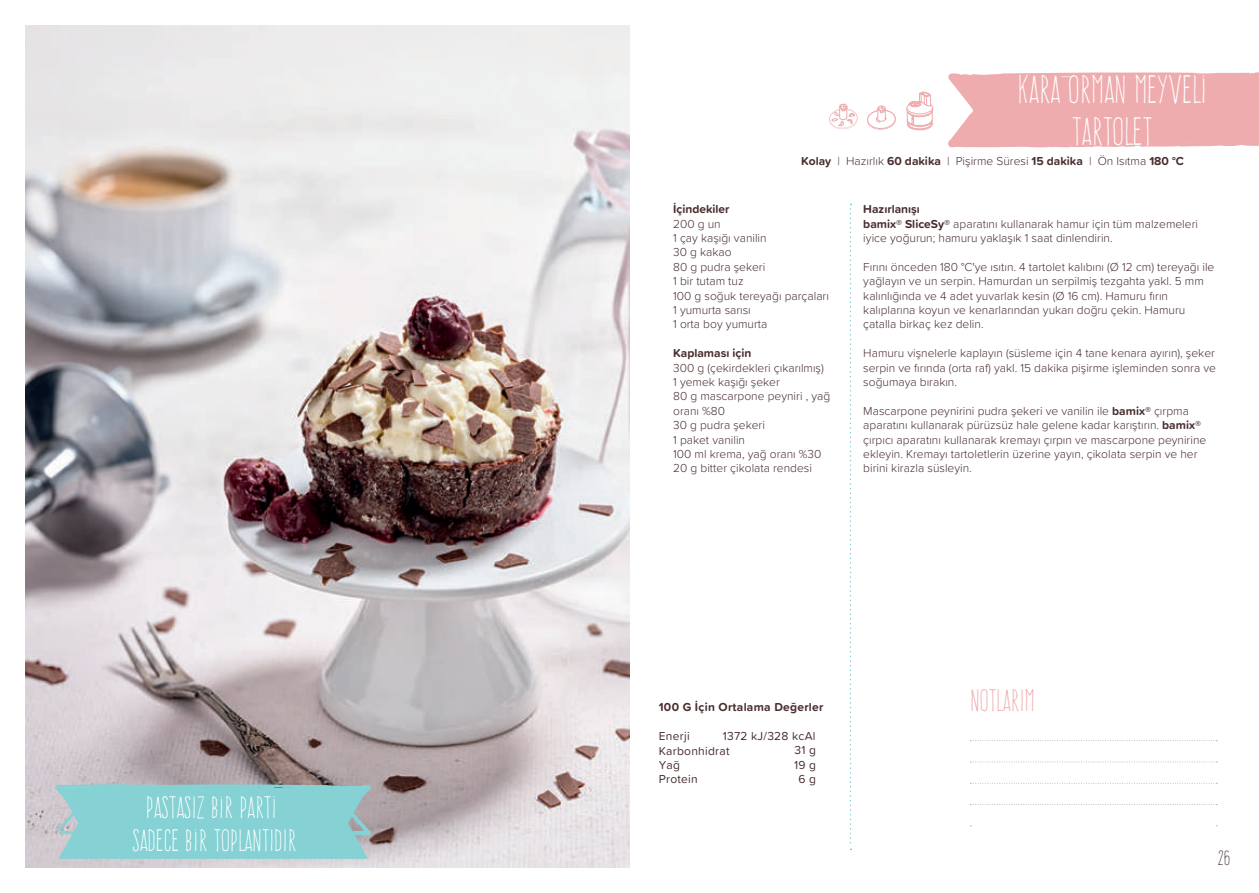
<style>
.page{position:relative;width:1259px;height:893px;background:#fff}
.page>*{position:absolute;margin:0;border:0;box-sizing:border-box;transform-origin:0 0}
.t1{font:34.5px/41.4px "Frente H1";color:#fff;text-align:center}
.t2{font:27px/32.4px "Frente H1";color:#fff;text-align:center}
.t3{font:27px "Frente H1";color:#efacae}
.t4{font:18px "Frente H1";color:#482d2f}
.t5{font:300 12px/14.4px "Proxima Soft";color:#482d2f}
.t6{font:12px/14.4px "Proxima Soft";letter-spacing:.02em;color:#482d2f}
.t7{font:700 12px "Proxima Soft";color:#482d2f}
.t8{font:700 12px "Proxima Soft";letter-spacing:.02em;color:#482d2f}
.s1{font-weight:700}
</style>
<div class="page">
<img style="left:26px;top:26px;width:603px;height:841px">
<svg style="left:54px;top:784px;width:317px;height:75px;background:#89ced0"></svg>
<svg style="left:948px;top:72px;width:311px;height:76px;background:#f0b1b3"></svg>
<svg style="left:867px;top:105px;width:29px;height:25px"></svg>
<svg style="left:829px;top:103px;width:29px;height:26px"></svg>
<svg style="left:906px;top:91px;width:27px;height:40px"></svg>
<svg style="left:970px;top:740px;width:247px;height:1px"></svg>
<svg style="left:970px;top:762px;width:247px;height:1px"></svg>
<svg style="left:970px;top:783px;width:247px;height:1px"></svg>
<svg style="left:970px;top:804px;width:247px;height:1px"></svg>
<svg style="left:849px;top:204px;width:2px;height:646px"></svg>
<h2 class="t2" style="left:132px;top:791px;width:165px">PASTASIZ BIR PARTI<br>SADECE BIR TOPLANTIDIR</h2>
<h1 class="t1" style="left:1016px;top:69px;width:191px">KARA ORMAN MEYVELI<br>TARTOLET</h1>
<p class="t5" style="left:801px;top:154px;width:384px"><span class="s1">Kolay</span> | Hazırlık <span class="s1">60 dakika</span> | Pişirme Süresi <span class="s1">15 dakika</span> | Ön Isıtma <span class="s1">180 °C</span></p>
<p class="t7" style="left:673px;top:200px;width:58px">İçindekiler</p>
<p class="t5" style="left:673px;top:216px;width:157px">200 g un<br>1 çay kaşığı vanilin<br>30 g kakao<br>80 g pudra şekeri<br>1 bir tutam tuz<br>100 g soğuk tereyağı parçaları<br>1 yumurta sarısı<br>1 orta boy yumurta</p>
<p class="t7" style="left:673px;top:344px;width:80px">Kaplaması için</p>
<p class="t5" style="left:673px;top:360px;width:159px">300 g (çekirdekleri çıkarılmış)<br>1 yemek kaşığı şeker<br>80 g mascarpone peyniri , yağ oranı %80<br>30 g pudra şekeri<br>1 paket vanilin<br>100 ml krema, yağ oranı %30<br>20 g bitter çikolata rendesi</p>
<p class="t5" style="left:863px;top:201px;width:336px"><span class="s1">Hazırlanışı<br>bamix® SliceSy®</span> aparatını kullanarak hamur için tüm malzemeleri iyice yoğurun; hamuru yaklaşık 1 saat dinlendirin.</p>
<p class="t5" style="left:863px;top:259px;width:353px">Fırını önceden 180 °C'ye ısıtın. 4 tartolet kalıbını (Ø 12 cm) tereyağı ile yağlayın ve un serpin. Hamurdan un serpilmiş tezgahta yakl. 5 mm kalınlığında ve 4 adet yuvarlak kesin (Ø 16 cm). Hamuru fırın kalıplarına koyun ve kenarlarından yukarı doğru çekin. Hamuru çatalla birkaç kez delin.</p>
<p class="t5" style="left:863px;top:345px;width:354px;text-align:justify">Hamuru vişnelerle kaplayın (süsleme için 4 tane kenara ayırın), şeker serpin ve fırında (orta raf) yakl. 15 dakika pişirme işleminden sonra ve soğumaya bırakın.</p>
<p class="t5" style="left:863px;top:403px;width:344px">Mascarpone peynirini pudra şekeri ve vanilin ile <span class="s1">bamix®</span> çırpma aparatını kullanarak pürüzsüz hale gelene kadar karıştırın. <span class="s1">bamix® </span>çırpıcı aparatını kullanarak kremayı çırpın ve mascarpone peynirine ekleyin. Kremayı tartoletlerin üzerine yayın, çikolata serpin ve her birini kirazla süsleyin.</p>
<p class="t8" style="left:659px;top:698px;width:166px">100 G İçin Ortalama Değerler</p>
<p class="t6" style="left:659px;top:728px;width:72px">Enerji<br>Karbonhidrat<br>Yağ<br>Protein</p>
<p class="t6" style="left:723px;top:728px;width:95px;text-align:right">1372 kJ/328 kcAl<br>31 g<br>19 g<br>6 g</p>
<h2 class="t3" style="left:970px;top:685px;width:66px">NOTLARIM</h2>
<h3 class="t4" style="left:1217px;top:848px;width:14px">26</h3>
</div>
